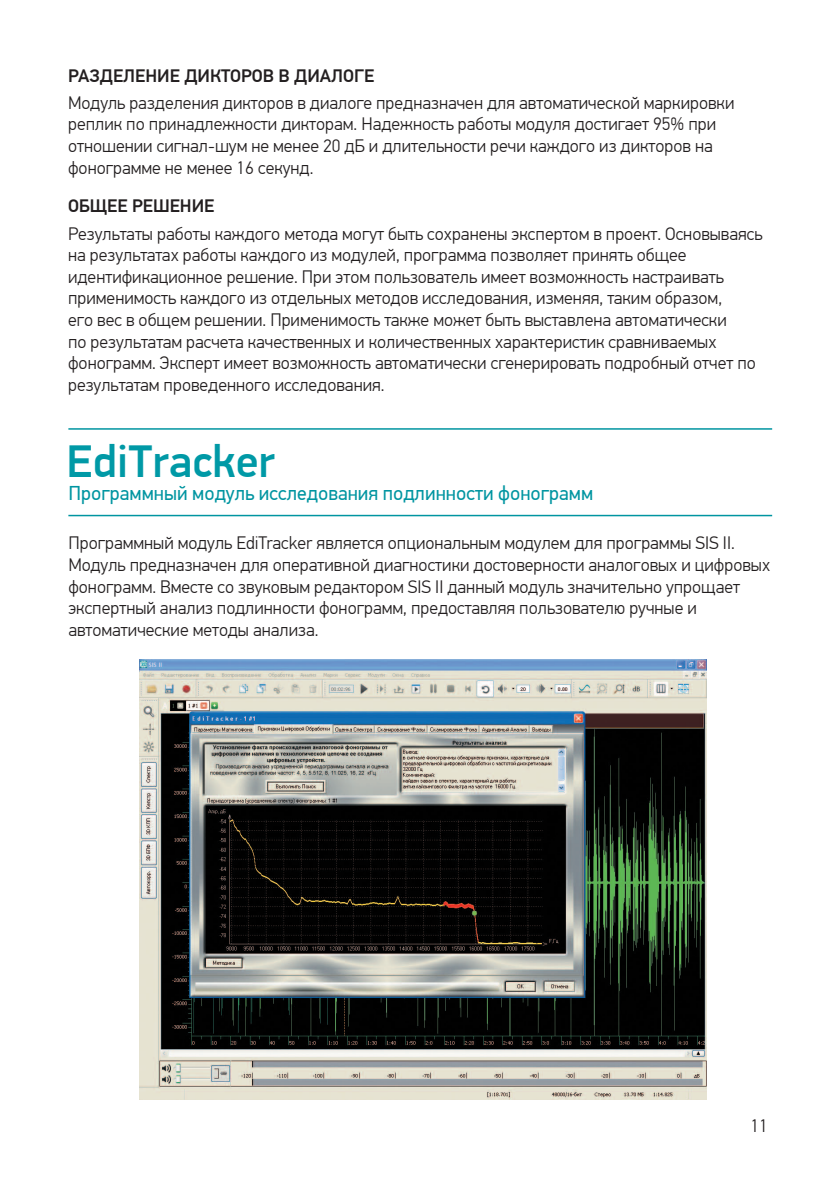
<style>
.page{position:relative;width:840px;height:1191px;background:#fff}
.page>*{position:absolute;margin:0;border:0;box-sizing:border-box;transform-origin:0 0}
.Заголовок{font:500 46px "PF Din Display Pro";color:#0099a6}
.Текст{font:20px "PF Din Text Pro";color:#0095a1}
.Текст-2{font:300 18px/21.6px "PF Din Text Pro";color:#231f20}
.Подзаглыч{font:500 18px "PF Din Text Pro";color:#231f20}
</style>
<div class="page">
<hr style="left:68px;top:428px;width:703px;height:2px;background:#0095a1">
<hr style="left:68px;top:515px;width:703px;height:1px;background:#0095a1">
<img style="left:139px;top:660px;width:567px;height:439px">
<p class="Подзаглыч" style="left:68px;top:65px;width:307px">РАЗДЕЛЕНИЕ ДИКТОРОВ В ДИАЛОГЕ</p>
<p class="Текст-2" style="left:68px;top:92px;width:667px">Модуль разделения дикторов в диалоге предназначен для автоматической маркировки реплик по принадлежности дикторам. Надежность работы модуля достигает 95% при отношении сигнал-шум не менее 20 дБ и длительности речи каждого из дикторов на фонограмме не менее 16 секунд.</p>
<p class="Подзаглыч" style="left:68px;top:195px;width:148px">ОБЩЕЕ РЕШЕНИЕ</p>
<p class="Текст-2" style="left:68px;top:223px;width:695px">Результаты работы каждого метода могут быть сохранены экспертом в проект. Основываясь на результатах работы каждого из модулей, программа позволяет принять общее идентификационное решение. При этом пользователь имеет возможность настраивать применимость каждого из отдельных методов исследования, изменяя, таким образом,<br>его вес в общем решении. Применимость также может быть выставлена автоматически<br>по результатам расчета качественных и количественных характеристик сравниваемых фонограмм. Эксперт имеет возможность автоматически сгенерировать подробный отчет по результатам проведенного исследования.</p>
<p class="Заголовок" style="left:67px;top:434px;width:209px">EdiTracker</p>
<p class="Текст" style="left:68px;top:481px;width:526px">Программный модуль исследования подлинности фонограмм</p>
<p class="Текст-2" style="left:68px;top:533px;width:702px">Программный модуль EdiTracker является опциональным модулем для программы SIS II.<br>Модуль предназначен для оперативной диагностики достоверности аналоговых и цифровых фонограмм. Вместе со звуковым редактором SIS II данный модуль значительно упрощает экспертный анализ подлинности фонограмм, предоставляя пользователю ручные и автоматические методы анализа.</p>
<p class="Текст-2" style="left:750px;top:1115px;width:19px">11</p>
</div>
